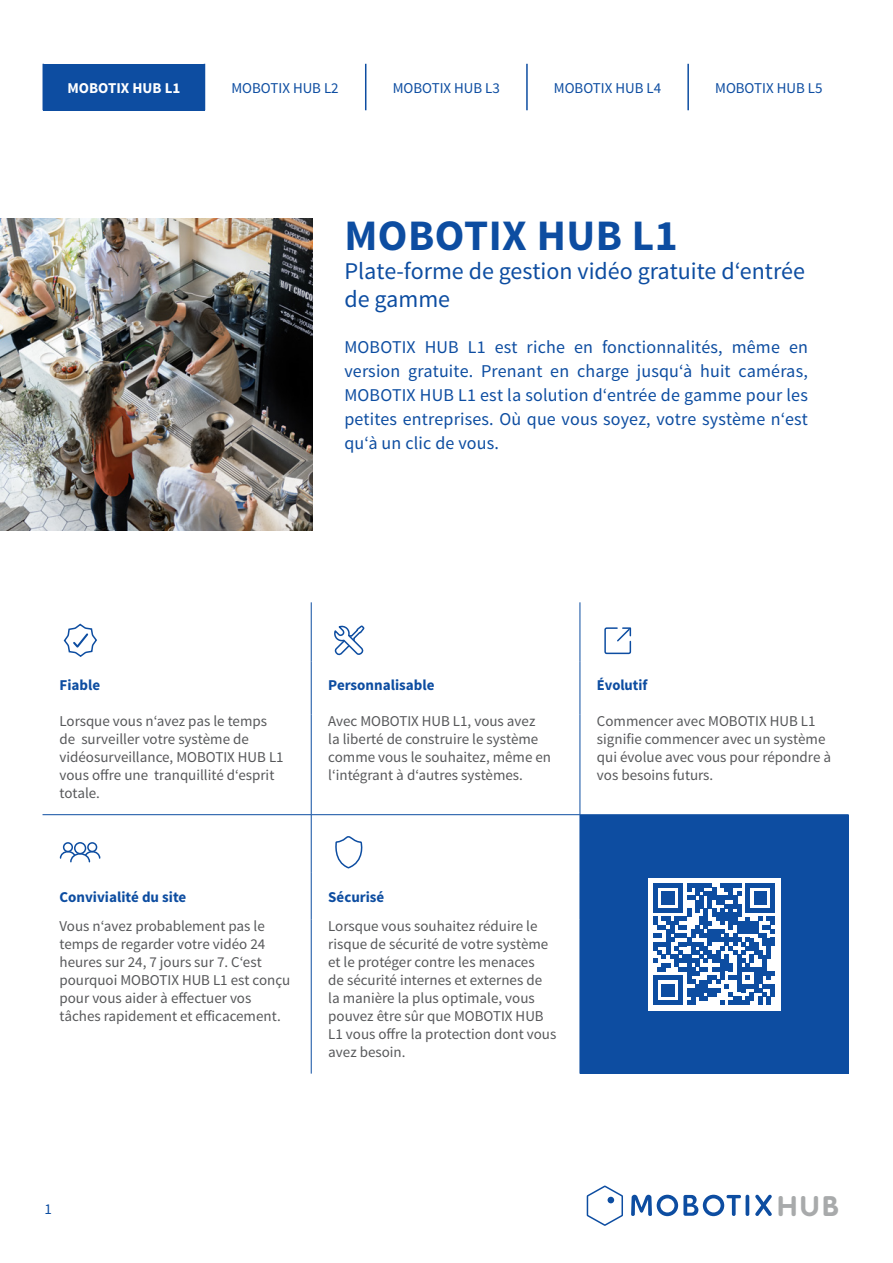
<style>
.page{position:relative;width:893px;height:1263px;background:#fff}
.page>*{position:absolute;margin:0;border:0;box-sizing:border-box;transform-origin:0 0}
.t1{font:700 43.5px "Source Sans Pro";letter-spacing:.01em;color:#0d4da1}
.t2{font:700 27.9px "VAG Rounded LT Pro";color:#a8aaab}
.t3{font:24px/28.8px "Source Sans Pro";color:#0d4da1}
.t4{font:18px/24px "Source Sans Pro";letter-spacing:.01em;color:#0d4da1;text-align:justify}
.t5{font:15px/18px "Source Sans Pro";color:#57585a}
.t6{font:700 15px "Source Sans Pro";color:#0d4da1}
.t7{font:15px "Source Sans Pro";color:#0d4da1}
.t8{font:700 15px "Source Sans Pro";color:#fff}
</style>
<div class="page">
<svg style="left:586px;top:1185px;width:37px;height:41px"></svg>
<hr style="left:746px;top:1195px;width:3px;height:21px;background:#0d4da1;border-radius:2px">
<svg style="left:755px;top:1195px;width:17px;height:21px"></svg>
<svg style="left:631px;top:1195px;width:110px;height:21px"></svg>
<div style="left:43px;top:64px;width:161px;height:46px;background:#0d4da1"></div>
<hr style="left:204px;top:64px;width:1px;height:46px;background:#0d4da1">
<hr style="left:365px;top:64px;width:1px;height:46px;background:#0d4da1">
<hr style="left:526px;top:64px;width:2px;height:46px;background:#0d4da1">
<hr style="left:687px;top:64px;width:2px;height:46px;background:#0d4da1">
<img style="left:0;top:218px;width:313px;height:312px">
<div style="left:580px;top:815px;width:269px;height:258px;background:#0d4da1"></div>
<hr style="left:311px;top:661px;width:1px;height:53px;background:#0d4da1">
<hr style="left:580px;top:661px;width:1px;height:53px;background:#0d4da1">
<hr style="left:311px;top:714px;width:1px;height:100px;background:#0d4da1">
<hr style="left:580px;top:714px;width:1px;height:100px;background:#0d4da1">
<hr style="left:311px;top:873px;width:1px;height:46px;background:#0d4da1">
<hr style="left:311px;top:919px;width:1px;height:154px;background:#0d4da1">
<hr style="left:311px;top:602px;width:1px;height:59px;background:#0d4da1">
<hr style="left:580px;top:602px;width:1px;height:59px;background:#0d4da1">
<hr style="left:311px;top:815px;width:1px;height:58px;background:#0d4da1">
<hr style="left:43px;top:814px;width:268px;height:1px;background:#0d4da1">
<hr style="left:311px;top:814px;width:269px;height:1px;background:#0d4da1">
<hr style="left:580px;top:814px;width:269px;height:1px;background:#0d4da1">
<svg style="left:63px;top:623px;width:34px;height:34px"></svg>
<svg style="left:334px;top:625px;width:31px;height:31px"></svg>
<div style="left:74px;top:842px;width:12px;height:12px;border:2px solid #0d4da1;border-radius:50%"></div>
<div style="left:87px;top:842px;width:10px;height:10px;border:2px solid #0d4da1;border-radius:50%"></div>
<svg style="left:59px;top:850px;width:42px;height:13px"></svg>
<div style="left:63px;top:842px;width:10px;height:10px;border:2px solid #0d4da1;border-radius:50%"></div>
<svg style="left:335px;top:836px;width:28px;height:33px"></svg>
<svg style="left:604px;top:627px;width:28px;height:28px"></svg>
<div style="left:648px;top:878px;width:133px;height:133px;background:#fff"></div>
<svg style="left:653px;top:883px;width:122px;height:122px"></svg>
<hr style="left:771px;top:984px;width:4px;height:12px;background:#0d4da1">
<p class="t8" style="left:67px;top:78px;width:114px">MOBOTIX HUB L1</p>
<p class="t7" style="left:231px;top:78px;width:109px">MOBOTIX HUB L2</p>
<p class="t7" style="left:393px;top:78px;width:109px">MOBOTIX HUB L3</p>
<p class="t7" style="left:554px;top:78px;width:109px">MOBOTIX HUB L4</p>
<p class="t7" style="left:715px;top:78px;width:109px">MOBOTIX HUB L5</p>
<h1 class="t1" style="left:344px;top:207px;width:335px">MOBOTIX HUB L1</h1>
<h3 class="t3" style="left:344px;top:257px;width:462px">Plate-forme de gestion vidéo gratuite d‘entrée de gamme</h3>
<p class="t4" style="left:344px;top:336px;width:465px">MOBOTIX HUB L1 est riche en fonctionnalités, même en version gratuite. Prenant en charge jusqu‘à huit caméras, MOBOTIX HUB L1 est la solution d‘entrée de gamme pour les petites entreprises. Où que vous soyez, votre système n‘est qu‘à un clic de vous.</p>
<p class="t6" style="left:60px;top:675px;width:42px">Fiable</p>
<p class="t6" style="left:328px;top:675px;width:108px">Personnalisable</p>
<p class="t6" style="left:597px;top:675px;width:52px">Évolutif</p>
<p class="t5" style="left:60px;top:712px;width:226px">Lorsque vous n‘avez pas le temps de surveiller votre système de vidéosurveillance, MOBOTIX HUB L1 vous offre une tranquillité d‘esprit totale.</p>
<p class="t5" style="left:328px;top:712px;width:224px">Avec MOBOTIX HUB L1, vous avez<br>la liberté de construire le système comme vous le souhaitez, même en l‘intégrant à d‘autres systèmes.</p>
<p class="t5" style="left:597px;top:712px;width:236px">Commencer avec MOBOTIX HUB L1 signifie commencer avec un système qui évolue avec vous pour répondre à vos besoins futurs.</p>
<p class="t6" style="left:60px;top:887px;width:128px">Convivialité du site</p>
<p class="t6" style="left:328px;top:887px;width:58px">Sécurisé</p>
<p class="t5" style="left:60px;top:917px;width:232px">Vous n‘avez probablement pas le temps de regarder votre vidéo 24 heures sur 24, 7 jours sur 7. C‘est pourquoi MOBOTIX HUB L1 est conçu pour vous aider à effectuer vos tâches rapidement et efficacement.</p>
<p class="t5" style="left:328px;top:917px;width:230px">Lorsque vous souhaitez réduire le risque de sécurité de votre système et le protéger contre les menaces<br>de sécurité internes et externes de la manière la plus optimale, vous pouvez être sûr que MOBOTIX HUB<br>L1 vous offre la protection dont vous avez besoin.</p>
<p class="t7" style="left:45px;top:1200px;width:9px">1</p>
<h2 class="t2" style="left:777px;top:1188px;width:62px">HUB</h2>
</div>
